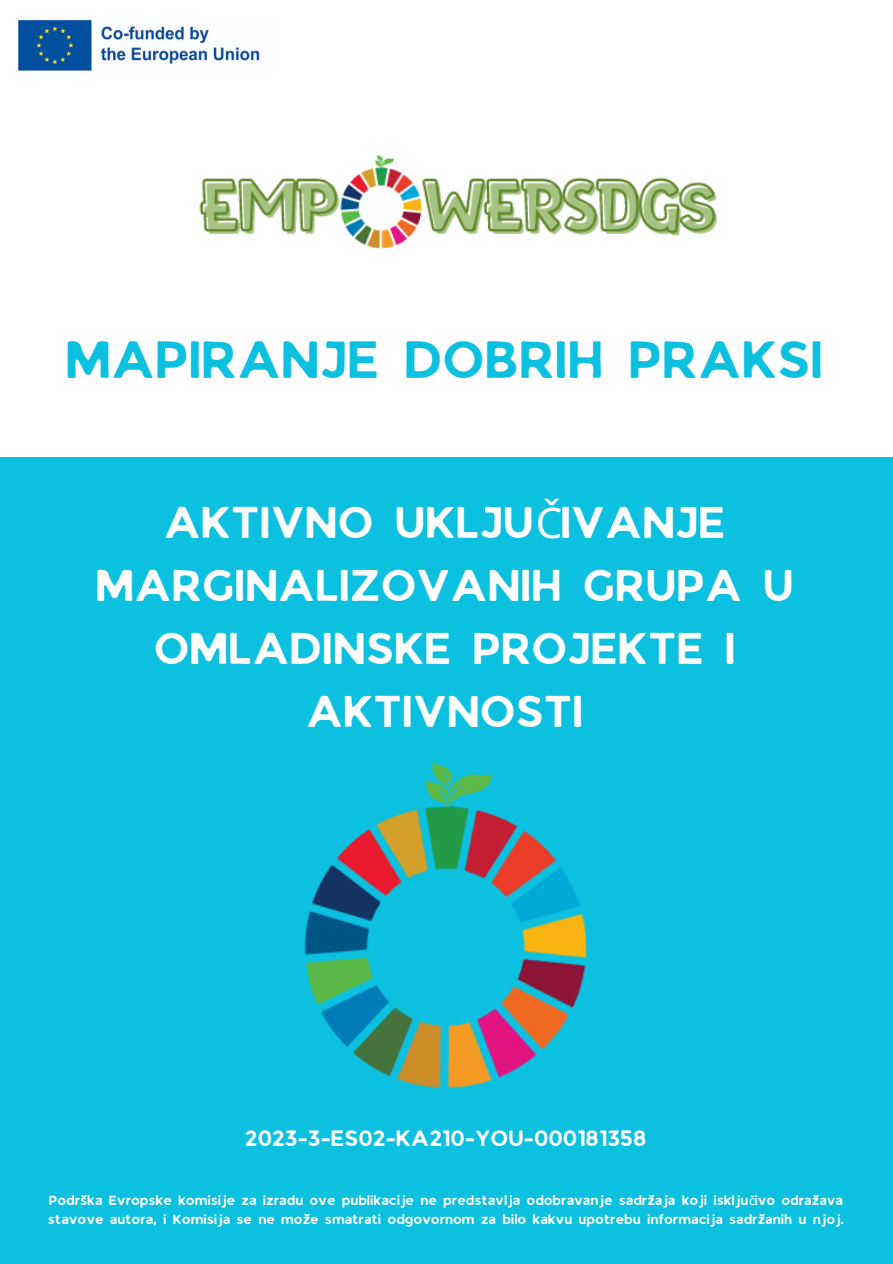
<style>
.page{position:relative;width:893px;height:1264px;background:#fff}
.page>*{position:absolute;margin:0;border:0;box-sizing:border-box;transform-origin:0 0}
.t1{font:49.5px "JA Jaya Giri Sans";color:#0cc0df}
.t2{font:42px/63px "JA Jaya Giri Sans";color:#fff;text-align:center}
.t3{font:21px "JA Jaya Giri Sans";color:#fff}
.t4{font:12.45px/18.8px "JA Jaya Giri Sans";color:#fff}
.s1{font-family:"Noto Sans"}
</style>
<div class="page">
<div style="left:0;top:457px;width:892px;height:806px;background:#0cc0df"></div>
<img style="left:199px;top:155px;width:518px;height:94px">
<img style="left:304px;top:762px;width:283px;height:327px">
<img style="left:18px;top:20px;width:242px;height:51px">
<p class="t1" style="left:68px;top:339px;width:759px">MAPIRANJE DOBRIH PRAKSI</p>
<h1 class="t2" style="left:98px;top:494px;width:699px">AKTIVNO UKLJU<span class="s1">Č</span>IVANJE<br>MARGINALIZOVANIH GRUPA U<br>OMLADINSKE PROJEKTE I<br>AKTIVNOSTI</h1>
<h3 class="t3" style="left:246px;top:1129px;width:403px">2023-3-ES02-KA210-YOU-000181358</h3>
<p class="t4" style="left:49px;top:1192px;width:797px">Podrška Evropske komisije za izradu ove publikacije ne predstavlja odobravanje sadržaja koji isklju<span class="s1">č</span>ivo odražava stavove autora, i Komisija se ne može smatrati odgovornom za bilo kakvu upotrebu informacija sadržanih u njoj.</p>
</div>
